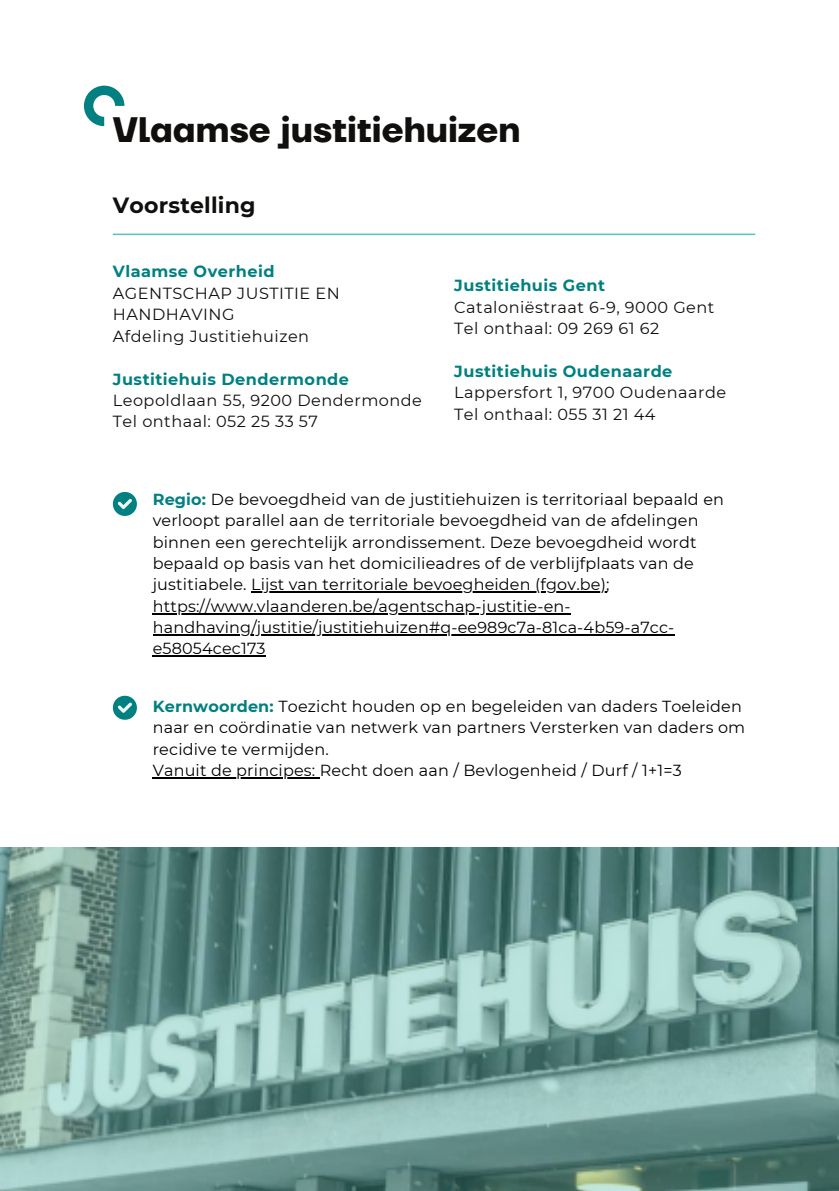
<style>
.page{position:relative;width:839px;height:1191px;background:#fff}
.page>*{position:absolute;margin:0;border:0;box-sizing:border-box;transform-origin:0 0}
.t1{font:700 35.2px "TT Firs Neue";color:#100f0d}
.t2{font:700 22px "Montserrat";letter-spacing:.01em;color:#100f0d}
.t3{font:16px/21.4px "Montserrat";letter-spacing:.01em;color:#000}
.t4{font:16px "Montserrat";letter-spacing:.03em;color:#100f0d}
.t5{font:700 16px "Montserrat";letter-spacing:.03em;color:#008080}
.s1{font-weight:700;color:#008080}
</style>
<div class="page">
<svg style="left:84px;top:86px;width:40px;height:40px"></svg>
<hr style="left:113px;top:234px;width:642px;height:1px;background:#59c1b4">
<svg style="left:0;top:847px;width:838px;height:344px;background:#759e99"></svg>
<svg style="left:113px;top:696px;width:24px;height:24px"></svg>
<svg style="left:113px;top:492px;width:24px;height:24px"></svg>
<hr style="left:153px;top:777px;width:167px;height:2px;background:#000">
<hr style="left:251px;top:592px;width:355px;height:1px;background:#000">
<hr style="left:153px;top:613px;width:418px;height:1px;background:#000">
<hr style="left:153px;top:634px;width:521px;height:2px;background:#000">
<hr style="left:153px;top:656px;width:113px;height:1px;background:#000">
<p class="t1" style="left:113px;top:108px;width:409px">Vlaamse justitiehuizen</p>
<p class="t2" style="left:113px;top:192px;width:144px">Voorstelling</p>
<p class="t5" style="left:113px;top:262px;width:163px">Vlaamse Overheid</p>
<p class="t4" style="left:113px;top:305px;width:123px">HANDHAVING</p>
<p class="t4" style="left:113px;top:326px;width:198px">Afdeling Justitiehuizen</p>
<p class="t5" style="left:113px;top:369px;width:238px">Justitiehuis Dendermonde</p>
<p class="t4" style="left:113px;top:390px;width:310px">Leopoldlaan 55, 9200 Dendermonde</p>
<p class="t4" style="left:113px;top:412px;width:207px">Tel onthaal: 052 25 33 57</p>
<p class="t4" style="left:113px;top:283px;width:228px">AGENTSCHAP JUSTITIE EN</p>
<p class="t5" style="left:454px;top:276px;width:152px">Justitiehuis Gent</p>
<p class="t4" style="left:454px;top:297px;width:262px">Cataloniëstraat 6-9, 9000 Gent</p>
<p class="t4" style="left:454px;top:319px;width:206px">Tel onthaal: 09 269 61 62</p>
<p class="t5" style="left:454px;top:362px;width:220px">Justitiehuis Oudenaarde</p>
<p class="t4" style="left:454px;top:383px;width:273px">Lappersfort 1, 9700 Oudenaarde</p>
<p class="t4" style="left:454px;top:404px;width:203px">Tel onthaal: 055 31 21 44</p>
<p class="t3" style="left:153px;top:489px;width:572px"><span class="s1">Regio:</span> De bevoegdheid van de justitiehuizen is territoriaal bepaald en verloopt parallel aan de territoriale bevoegdheid van de afdelingen binnen een gerechtelijk arrondissement. Deze bevoegdheid wordt bepaald op basis van het domicilieadres of de verblijfplaats van de justitiabele. Lijst van territoriale bevoegheiden (fgov.be); https://www.vlaanderen.be/agentschap-justitie-en&shy;handhaving/justitie/justitiehuizen#q-ee989c7a-81ca-4b59-a7cc&shy;e58054cec173</p>
<p class="t3" style="left:153px;top:695px;width:594px"><span class="s1">Kernwoorden:</span> Toezicht houden op en begeleiden van daders Toeleiden naar en coördinatie van netwerk van partners Versterken van daders om recidive te vermijden.</p>
<p class="t3" style="left:153px;top:759px;width:530px">Vanuit de principes: Recht doen aan / Bevlogenheid / Durf / 1+1=3</p>
</div>
